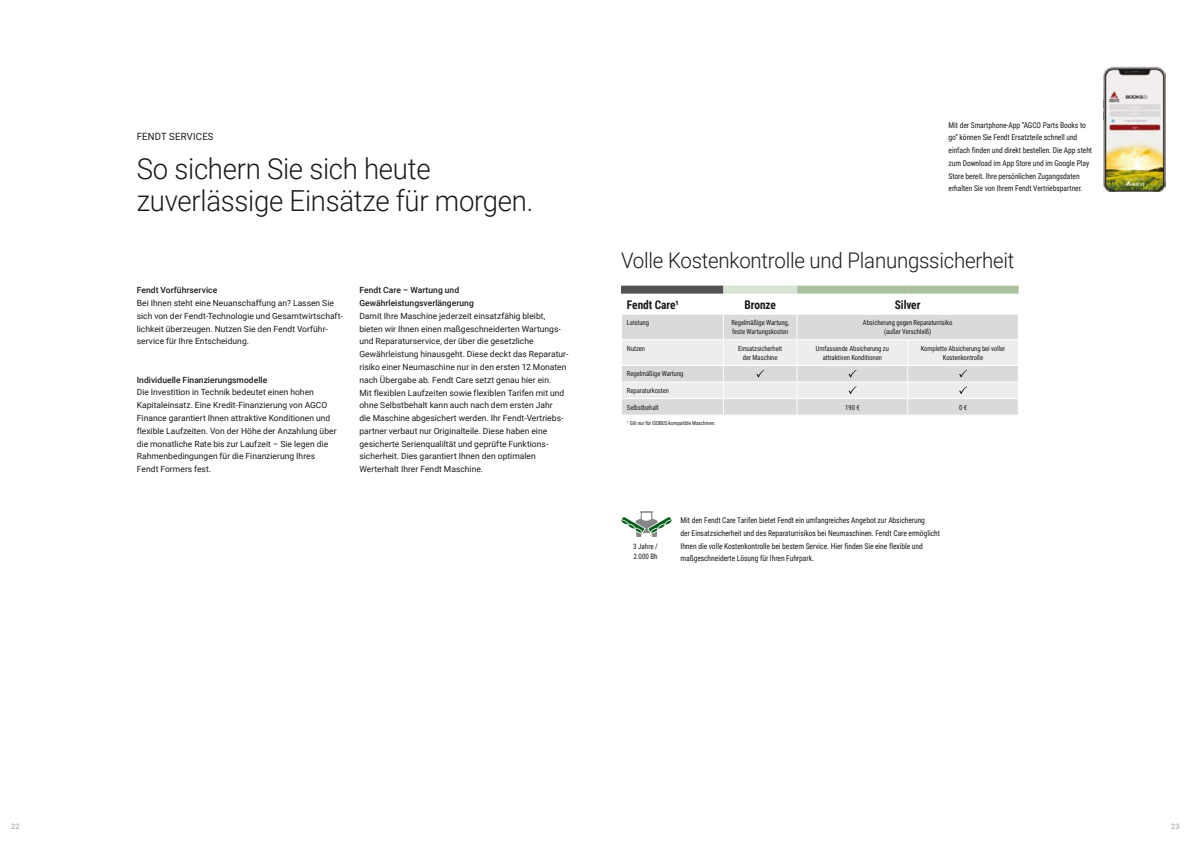
<style>
.page{position:relative;width:1191px;height:842px;background:#fff}
.page>*{position:absolute;margin:0;border:0;box-sizing:border-box;transform-origin:0 0}
.t1{font:300 29px/32px "Roboto";letter-spacing:-.01em;color:#1a1a18;scale:.95 1}
.t2{font:300 21.5px "Roboto";letter-spacing:-.01em;color:#1a1a18;scale:.95 1}
.t3{font:700 12px "Roboto Condensed";letter-spacing:-.01em;color:#1a1a18;scale:.95 1}
.t4{font:10px "Roboto";letter-spacing:.025em;color:#1a1a18;scale:.95 1}
.t5{font:8.5px/12.8px "Roboto";letter-spacing:.005em;color:#1a1a18}
.t6{font:500 8.5px/12.8px "Roboto";letter-spacing:.005em;color:#1a1a18}
.t7{font:8px/12.8px "Roboto Condensed";letter-spacing:-.01em;color:#1a1a18;scale:.95 1}
.t8{font:7.5px/10.5px "Roboto Condensed";letter-spacing:-.01em;color:#1a1a18;scale:.95 1}
.t9{font:7.5px "Roboto";color:#9f9f9e}
.t10{font:7px/9px "Roboto Condensed";letter-spacing:-.01em;color:#1a1a18;text-align:center;scale:.95 1}
.t11{font:5.5px "Roboto Condensed";letter-spacing:-.01em;color:#1a1a18;scale:.95 1}
</style>
<div class="page">
<img style="left:1104px;top:66px;width:61px;height:125px">
<svg style="left:621px;top:511px;width:51px;height:26px"></svg>
<div style="left:621px;top:286px;width:102px;height:8px;background:#535352"></div>
<div style="left:723px;top:286px;width:74px;height:8px;background:#d9e3d5"></div>
<div style="left:797px;top:286px;width:110px;height:8px;background:#aac0a0"></div>
<div style="left:907px;top:286px;width:111px;height:8px;background:#aac0a0"></div>
<svg style="left:622px;top:314px;width:396px;height:101px;background:#e3e3e3"></svg>
<p class="t9" style="left:11px;top:821px;width:10px">22</p>
<p class="t4" style="left:137px;top:130px;width:82px">FENDT SERVICES</p>
<h1 class="t1" style="left:137px;top:151px;width:419px">So sichern Sie sich heute zuverlässige Einsätze für morgen.</h1>
<p class="t6" style="left:137px;top:284px;width:82px">Fendt Vorführservice</p>
<p class="t5" style="left:137px;top:296px;width:205px">Bei Ihnen steht eine Neuanschaffung an? Lassen Sie sich von der Fendt-Technologie und Gesamtwirtschaft lichkeit überzeugen. Nutzen Sie den Fendt Vorführ service für Ihre Entscheidung.</p>
<p class="t6" style="left:137px;top:373px;width:132px">Individuelle Finanzierungsmodelle</p>
<p class="t5" style="left:137px;top:386px;width:201px">Die Investition in Technik bedeutet einen hohen Kapitaleinsatz. Eine Kredit-Finanzierung von AGCO Finance garantiert Ihnen attraktive Konditionen und flexible Laufzeiten. Von der Höhe der Anzahlung über die monatliche Rate bis zur Laufzeit – Sie legen die Rahmenbedingungen für die Finanzierung Ihres Fendt Formers fest.</p>
<p class="t6" style="left:359px;top:284px;width:116px">Fendt Care – Wartung und<br>Gewährleistungsverlängerung</p>
<p class="t5" style="left:359px;top:309px;width:209px">Damit Ihre Maschine jederzeit einsatzfähig bleibt, bieten wir Ihnen einen maßgeschneiderten Wartungs&shy;und Reparaturservice, der über die gesetzliche Gewährleistung hinausgeht. Diese deckt das Reparatur risiko einer Neumaschine nur in den ersten 12 Monaten nach Übergabe ab. Fendt Care setzt genau hier ein.<br>Mit flexiblen Laufzeiten sowie flexiblen Tarifen mit und ohne Selbstbehalt kann auch nach dem ersten Jahr<br>die Maschine abgesichert werden. Ihr Fendt-Vertriebs partner verbaut nur Originalteile. Diese haben eine gesicherte Serienqualiltät und geprüfte Funktions sicherheit. Dies garantiert Ihnen den optimalen Werterhalt Ihrer Fendt Maschine.</p>
<p class="t7" style="left:948px;top:118px;width:153px">Mit der Smartphone-App “AGCO Parts Books to go” können Sie Fendt Ersatzteile schnell und einfach finden und direkt bestellen. Die App steht zum Download im App Store und im Google Play Store bereit. Ihre persönlichen Zugangsdaten erhalten Sie von Ihrem Fendt Vertriebspartner.</p>
<h2 class="t2" style="left:621px;top:245px;width:416px">Volle Kostenkontrolle und Planungssicherheit</h2>
<h3 class="t3" style="left:627px;top:296px;width:56px">Fendt Care¹</h3>
<h3 class="t3" style="left:744px;top:296px;width:35px">Bronze</h3>
<h3 class="t3" style="left:895px;top:296px;width:28px">Silver</h3>
<p class="t10" style="left:627px;top:318px;width:25px">Leistung</p>
<p class="t10" style="left:731px;top:318px;width:62px;text-align:left">Regelmäßige Wartung, feste Wartungskosten</p>
<p class="t10" style="left:863px;top:318px;width:96px">Absicherung gegen Reparaturrisiko (außer Verschleiß)</p>
<p class="t10" style="left:627px;top:343px;width:21px">Nutzen</p>
<p class="t10" style="left:738px;top:343px;width:48px">Einsatzsicherheit der Maschine</p>
<p class="t10" style="left:816px;top:343px;width:79px">Umfassende Absicherung zu attraktiven Konditionen</p>
<p class="t10" style="left:920px;top:343px;width:90px">Komplette Absicherung bei voller<br>Kostenkontrolle</p>
<p class="t10" style="left:627px;top:369px;width:61px">Regelmäßige Wartung</p>
<p class="t10" style="left:627px;top:386px;width:46px">Reparaturkosten</p>
<p class="t10" style="left:627px;top:402px;width:35px">Selbstbehalt</p>
<p class="t10" style="left:845px;top:402px;width:17px">190 €</p>
<p class="t10" style="left:959px;top:402px;width:10px">0 €</p>
<p class="t11" style="left:627px;top:419px;width:95px">¹ Gilt nur für ISOBUS kompatible Maschinen.</p>
<p class="t8" style="left:633px;top:540px;width:27px">3 Jahre /<br>2.000 Bh</p>
<p class="t7" style="left:680px;top:513px;width:274px">Mit den Fendt Care Tarifen bietet Fendt ein umfangreiches Angebot zur Absicherung<br>der Einsatzsicherheit und des Reparaturrisikos bei Neumaschinen. Fendt Care ermöglicht Ihnen die volle Kostenkontrolle bei bestem Service. Hier finden Sie eine flexible und maßgeschneiderte Lösung für Ihren Fuhrpark.</p>
<p class="t9" style="left:1171px;top:821px;width:10px">23</p>
</div>
